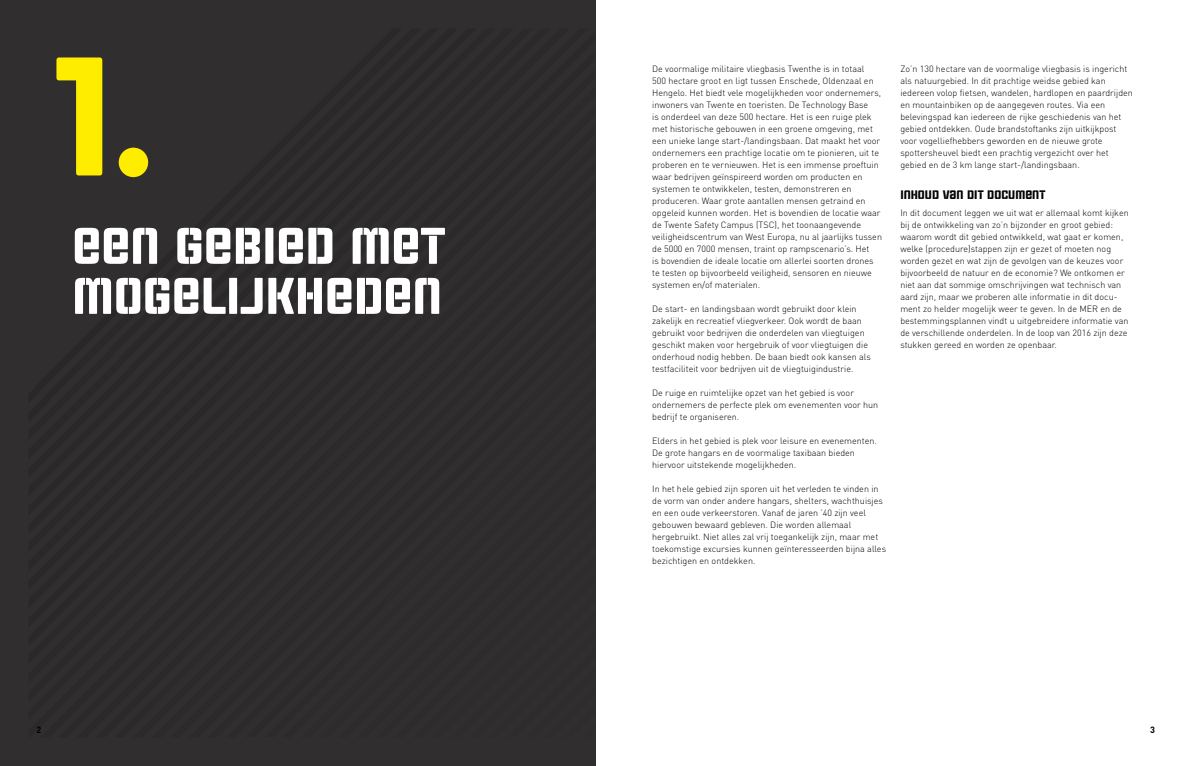
<style>
.page{position:relative;width:1191px;height:766px;background:#fff}
.page>*{position:absolute;margin:0;border:0;box-sizing:border-box;transform-origin:0 0}
.t1{font:163.8px "Cintra Stencil Unicase";color:#ffed00}
.t2{font:50px/50px "Cintra Stencil Unicase";color:#fff}
.t3{font:12px "Cintra Stencil Unicase";color:#000}
.t4{font:300 9px/12px "DIN";color:#000}
.t5{font:700 9px "DIN";color:#000}
</style>
<div class="page">
<div style="left:0;top:0;width:595px;height:765px;background:#302e2e"></div>
<h1 class="t1" style="left:53px;top:0;width:103px">1.</h1>
<h2 class="t2" style="left:72px;top:219px;width:374px">EEN GEBIED MET<br>MOGELIJKHEDEN</h2>
<p class="t4" style="left:652px;top:63px;width:231px">De voormalige militaire vliegbasis Twenthe is in totaal<br>500 hectare groot en ligt tussen Enschede, Oldenzaal en Hengelo. Het biedt vele mogelijkheden voor ondernemers, inwoners van Twente en toeristen. De Technology Base<br>is onderdeel van deze 500 hectare. Het is een ruige plek met historische gebouwen in een groene omgeving, met een unieke lange start-/landingsbaan. Dat maakt het voor ondernemers een prachtige locatie om te pionieren, uit te proberen en te vernieuwen. Het is een immense proeftuin waar bedrijven geïnspireerd worden om producten en systemen te ontwikkelen, testen, demonstreren en produceren. Waar grote aantallen mensen getraind en opgeleid kunnen worden. Het is bovendien de locatie waar de Twente Safety Campus (TSC), het toonaangevende veiligheidscentrum van West Europa, nu al jaarlijks tussen de 5000 en 7000 mensen, traint op rampscenario’s. Het<br>is bovendien de ideale locatie om allerlei soorten drones te testen op bijvoorbeeld veiligheid, sensoren en nieuwe systemen en/of materialen.</p>
<p class="t4" style="left:652px;top:303px;width:220px">De start- en landingsbaan wordt gebruikt door klein zakelijk en recreatief vliegverkeer. Ook wordt de baan gebruikt voor bedrijven die onderdelen van vliegtuigen geschikt maken voor hergebruik of voor vliegtuigen die onderhoud nodig hebben. De baan biedt ook kansen als testfaciliteit voor bedrijven uit de vliegtuigindustrie.</p>
<p class="t4" style="left:652px;top:387px;width:228px">De ruige en ruimtelijke opzet van het gebied is voor ondernemers de perfecte plek om evenementen voor hun bedrijf te organiseren.</p>
<p class="t4" style="left:652px;top:435px;width:226px">Elders in het gebied is plek voor leisure en evenementen.<br>De grote hangars en de voormalige taxibaan bieden hiervoor uitstekende mogelijkheden.</p>
<p class="t4" style="left:652px;top:483px;width:235px">In het hele gebied zijn sporen uit het verleden te vinden in de vorm van onder andere hangars, shelters, wachthuisjes en een oude verkeerstoren. Vanaf de jaren ’40 zijn veel gebouwen bewaard gebleven. Die worden allemaal hergebruikt. Niet alles zal vrij toegankelijk zijn, maar met toekomstige excursies kunnen geïnteresseerden bijna alles bezichtigen en ontdekken.</p>
<p class="t4" style="left:900px;top:63px;width:234px">Zo’n 130 hectare van de voormalige vliegbasis is ingericht als natuurgebied. In dit prachtige weidse gebied kan iedereen volop fietsen, wandelen, hardlopen en paardrijden en mountainbiken op de aangegeven routes. Via een belevingspad kan iedereen de rijke geschiedenis van het gebied ontdekken. Oude brandstoftanks zijn uitkijkpost voor vogelliefhebbers geworden en de nieuwe grote spottersheuvel biedt een prachtig vergezicht over het gebied en de 3 km lange start-/landingsbaan.</p>
<h3 class="t3" style="left:900px;top:186px;width:146px">INHOUD VAN DIT DOCUMENT</h3>
<p class="t4" style="left:900px;top:207px;width:230px">In dit document leggen we uit wat er allemaal komt kijken bij de ontwikkeling van zo’n bijzonder en groot gebied: waarom wordt dit gebied ontwikkeld, wat gaat er komen, welke (procedure)stappen zijn er gezet of moeten nog worden gezet en wat zijn de gevolgen van de keuzes voor bijvoorbeeld de natuur en de economie? We ontkomen er niet aan dat sommige omschrijvingen wat technisch van aard zijn, maar we proberen alle informatie in dit docu&shy;ment zo helder mogelijk weer te geven. In de MER en de bestemmingsplannen vindt u uitgebreidere informatie van de verschillende onderdelen. In de loop van 2016 zijn deze stukken gereed en worden ze openbaar.</p>
<p class="t5" style="left:36px;top:723px;width:6px">2</p>
<p class="t5" style="left:1150px;top:723px;width:6px">3</p>
</div>
